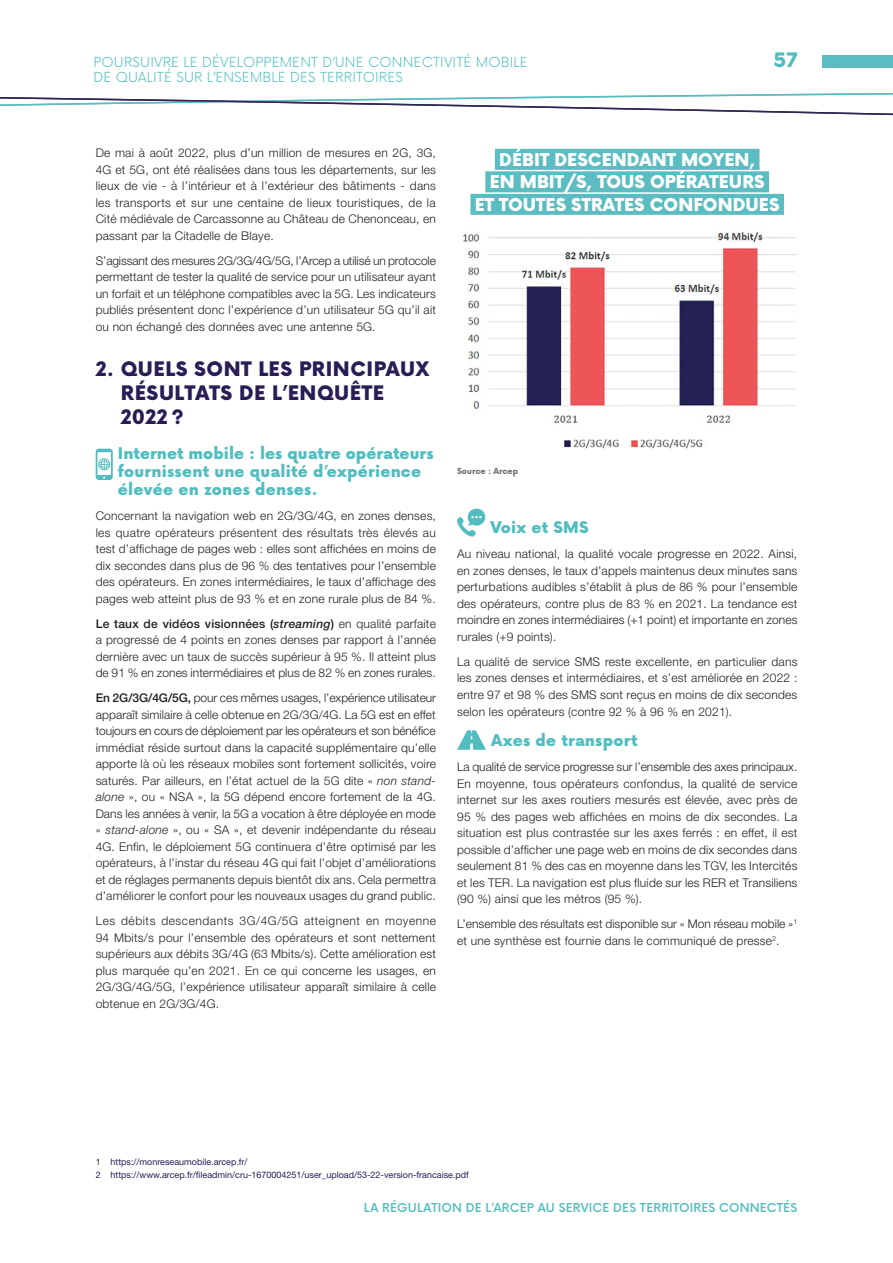
<style>
.page{position:relative;width:893px;height:1263px;background:#fff}
.page>*{position:absolute;margin:0;border:0;box-sizing:border-box;transform-origin:0 0}
.ST1{font:900 19.5px/24px "Now Alt";letter-spacing:.03em;color:#2a1d56}
.t1{font:900 19.5px "Now Alt";color:#51bdbf}
.Titre_graph{font:900 17.25px "Now Alt";letter-spacing:.005em;color:#fff}
.ST2{font:900 15.75px/18px "Now Alt";letter-spacing:.015em;color:#51bdbf}
.t2{font:300 13.5px "Now Alt";letter-spacing:.015em;color:#51bdbf}
.Txt_courant_OK{font:300 12px/16.5px "Helvetica Neue LT Std";letter-spacing:.015em;color:#231f20;text-align:justify}
.t3{font:500 12px "Now Alt";letter-spacing:.015em;color:#51bdbf}
.Notes{font:9px "Helvetica Neue LT Std";color:#2a1d56}
.Sources_Fiches{font:700 8.25px "Now Alt";letter-spacing:-.005em;color:#6c6d70}
.s1{font-weight:500}
.s2{font-weight:500;font-style:italic}
.s3{font-style:italic}
</style>
<div class="page">
<svg style="left:0;top:93px;width:893px;height:23px"></svg>
<svg style="left:96px;top:449px;width:17px;height:31px"></svg>
<svg style="left:457px;top:508px;width:29px;height:29px"></svg>
<svg style="left:457px;top:730px;width:29px;height:20px"></svg>
<div style="left:495px;top:149px;width:264px;height:21px;background:#5bbcc2"></div>
<div style="left:485px;top:171px;width:284px;height:21px;background:#5bbcc2"></div>
<div style="left:470px;top:194px;width:314px;height:21px;background:#5bbcc2"></div>
<img style="left:463px;top:231px;width:333px;height:218px">
<div style="left:822px;top:55px;width:71px;height:12px;background:#5bbcc2"></div>
<p class="t2" style="left:93px;top:52px;width:436px">POURSUIVRE LE DÉVELOPPEMENT D’UNE CONNECTIVITÉ MOBILE</p>
<h1 class="t1" style="left:774px;top:46px;width:25px">57</h1>
<p class="t2" style="left:93px;top:67px;width:311px">DE QUALITÉ SUR L’ENSEMBLE DES TERRITOIRES</p>
<p class="Txt_courant_OK" style="left:96px;top:145px;width:342px">De mai à août 2022, plus d’un million de mesures en 2G, 3G, 4G et 5G, ont été réalisées dans tous les départements, sur les lieux de vie - à l’intérieur et à l’extérieur des bâtiments - dans les transports et sur une centaine de lieux touristiques, de la Cité médiévale de Carcassonne au Château de Chenonceau, en passant par la Citadelle de Blaye.</p>
<p class="Txt_courant_OK" style="left:96px;top:252px;width:342px">S’agissant des mesures 2G/3G/4G/5G, l’Arcep a utilisé un protocole permettant de tester la qualité de service pour un utilisateur ayant un forfait et un téléphone compatibles avec la 5G. Les indicateurs publiés présentent donc l’expérience d’un utilisateur 5G qu’il ait ou non échangé des données avec une antenne 5G.</p>
<p class="ST1" style="left:121px;top:357px;width:310px;text-indent:-25px">2. QUELS SONT LES PRINCIPAUX<br>RÉSULTATS DE L’ENQUÊTE<br>2022?</p>
<p class="ST2" style="left:118px;top:444px;width:317px">Internet mobile : les quatre opérateurs fournissent une qualité d’expérience élevée en zones denses.</p>
<p class="Txt_courant_OK" style="left:96px;top:507px;width:342px">Concernant la navigation web en 2G/3G/4G, en zones denses, les quatre opérateurs présentent des résultats très élevés au test d’affichage de pages web : elles sont affichées en moins de dix secondes dans plus de 96 % des tentatives pour l’ensemble des opérateurs. En zones intermédiaires, le taux d’affichage des pages web atteint plus de 93 % et en zone rurale plus de 84 %.</p>
<p class="Txt_courant_OK" style="left:96px;top:615px;width:342px"><span class="s1">Le taux de vidéos visionnées (</span><span class="s2">streaming</span><span class="s1">)</span> en qualité parfaite a progressé de 4 points en zones denses par rapport à l’année dernière avec un taux de succès supérieur à 95 %. Il atteint plus de 91 % en zones intermédiaires et plus de 82 % en zones rurales.</p>
<p class="Txt_courant_OK" style="left:96px;top:689px;width:342px"><span class="s1">En 2G/3G/4G/5G,</span> pour ces mêmes usages, l’expérience utilisateur apparaît similaire à celle obtenue en 2G/3G/4G. La 5G est en effet toujours en cours de déploiement par les opérateurs et son bénéfice immédiat réside surtout dans la capacité supplémentaire qu’elle apporte là où les réseaux mobiles sont fortement sollicités, voire saturés. Par ailleurs, en l’état actuel de la 5G dite « <span class="s3">non stand&shy;alone</span> », ou « NSA », la 5G dépend encore fortement de la 4G.<br>Dans les années à venir, la 5G a vocation à être déployée en mode « <span class="s3">stand-alone</span> », ou « SA », et devenir indépendante du réseau 4G. Enfin, le déploiement 5G continuera d’être optimisé par les opérateurs, à l’instar du réseau 4G qui fait l’objet d’améliorations et de réglages permanents depuis bientôt dix ans. Cela permettra d’améliorer le confort pour les nouveaux usages du grand public.</p>
<p class="Txt_courant_OK" style="left:96px;top:912px;width:342px">Les débits descendants 3G/4G/5G atteignent en moyenne 94 Mbits/s pour l’ensemble des opérateurs et sont nettement supérieurs aux débits 3G/4G (63 Mbits/s). Cette amélioration est plus marquée qu’en 2021. En ce qui concerne les usages, en 2G/3G/4G/5G, l’expérience utilisateur apparaît similaire à celle obtenue en 2G/3G/4G.</p>
<p class="Titre_graph" style="left:499px;top:147px;width:257px">DÉBIT DESCENDANT MOYEN,</p>
<p class="Titre_graph" style="left:490px;top:169px;width:276px">EN MBIT/S, TOUS OPÉRATEURS</p>
<p class="Titre_graph" style="left:475px;top:192px;width:306px">ET TOUTES STRATES CONFONDUES</p>
<p class="Sources_Fiches" style="left:457px;top:465px;width:63px">Source : Arcep</p>
<p class="ST2" style="left:490px;top:519px;width:100px">Voix et SMS</p>
<p class="Txt_courant_OK" style="left:457px;top:546px;width:342px">Au niveau national, la qualité vocale progresse en 2022. Ainsi, en zones denses, le taux d’appels maintenus deux minutes sans perturbations audibles s’établit à plus de 86 % pour l’ensemble des opérateurs, contre plus de 83 % en 2021. La tendance est moindre en zones intermédiaires (+1 point) et importante en zones rurales (+9 points).</p>
<p class="Txt_courant_OK" style="left:457px;top:653px;width:342px">La qualité de service SMS reste excellente, en particulier dans les zones denses et intermédiaires, et s’est améliorée en 2022 : entre 97 et 98 % des SMS sont reçus en moins de dix secondes selon les opérateurs (contre 92 % à 96 % en 2021).</p>
<p class="ST2" style="left:491px;top:731px;width:148px">Axes de transport</p>
<p class="Txt_courant_OK" style="left:457px;top:758px;width:342px">La qualité de service progresse sur l’ensemble des axes principaux.<br>En moyenne, tous opérateurs confondus, la qualité de service internet sur les axes routiers mesurés est élevée, avec près de 95 % des pages web affichées en moins de dix secondes. La situation est plus contrastée sur les axes ferrés : en effet, il est possible d’afficher une page web en moins de dix secondes dans seulement 81 % des cas en moyenne dans les TGV, les Intercités et les TER. La navigation est plus fluide sur les RER et Transiliens (90 %) ainsi que les métros (95 %).</p>
<p class="Txt_courant_OK" style="left:457px;top:915px;width:342px">L’ensemble des résultats est disponible sur « Mon réseau mobile »<sup>1 </sup>et une synthèse est fournie dans le communiqué de presse<sup>2</sup>.</p>
<p class="Notes" style="left:96px;top:1156px;width:153px">1 https://monreseaumobile.arcep.fr/</p>
<p class="Notes" style="left:96px;top:1169px;width:375px">2 https://www.arcep.fr/fileadmin/cru-1670004251/user_upload/53-22-version-francaise.pdf</p>
<p class="t3" style="left:364px;top:1198px;width:435px">LA RÉGULATION DE L’ARCEP AU SERVICE DES TERRITOIRES CONNECTÉS</p>
</div>
